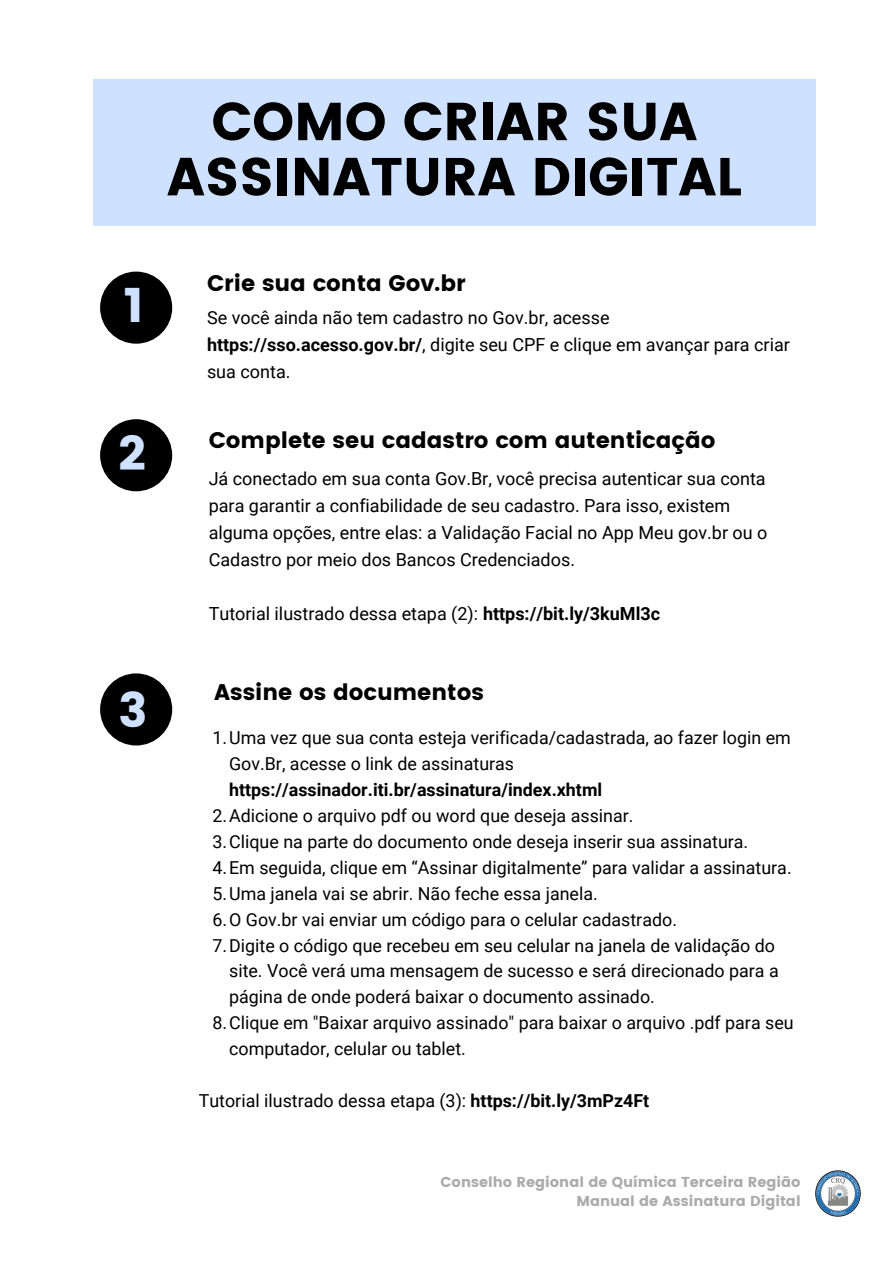
<style>
.page{position:relative;width:894px;height:1264px;background:#fff}
.page>*{position:absolute;margin:0;border:0;box-sizing:border-box;transform-origin:0 0}
.t1{font:53.25px/55.2px "Poppins";color:#000;text-align:center}
.t2{font:48px "Poppins";color:#cee1ff}
.t3{font:22.5px "Poppins";color:#000}
.t4{font:18px/27px "Roboto";color:#000}
.t5{font:17.85px/26px "Roboto";color:#000}
.t6{font:14.4px "Poppins";color:#ababab}
.s1{font-weight:700}
</style>
<div class="page">
<div style="left:100px;top:673px;width:72px;height:72px;background:#000;border-radius:50%"></div>
<img style="left:815px;top:1170px;width:45px;height:46px">
<div style="left:93px;top:79px;width:722px;height:146px;background:#cee1ff"></div>
<div style="left:100px;top:271px;width:72px;height:73px;background:#000;border-radius:50%"></div>
<div style="left:100px;top:419px;width:72px;height:72px;background:#000;border-radius:50%"></div>
<p class="t1" style="left:167px;top:94px;width:576px">COMO CRIAR SUA<br>ASSINATURA DIGITAL</p>
<p class="t2" style="left:124px;top:277px;width:22px">1</p>
<p class="t2" style="left:118px;top:425px;width:29px">2</p>
<p class="t2" style="left:118px;top:682px;width:31px">3</p>
<p class="t3" style="left:207px;top:270px;width:260px">Crie sua conta Gov.br</p>
<p class="t4" style="left:207px;top:304px;width:584px">Se você ainda não tem cadastro no Gov.br, acesse <span class="s1">https://sso.acesso.gov.br/</span>, digite seu CPF e clique em avançar para criar sua conta.</p>
<p class="t3" style="left:209px;top:427px;width:508px">Complete seu cadastro com autenticação</p>
<p class="t4" style="left:209px;top:465px;width:560px">Já conectado em sua conta Gov.Br, você precisa autenticar sua conta para garantir a confiabilidade de seu cadastro. Para isso, existem alguma opções, entre elas: a Validação Facial no App Meu gov.br ou o Cadastro por meio dos Bancos Credenciados.</p>
<p class="t4" style="left:209px;top:601px;width:453px">Tutorial ilustrado dessa etapa (2): <span class="s1">https://bit.ly/3kuMl3c</span></p>
<p class="t3" style="left:214px;top:679px;width:271px">Assine os documentos</p>
<p class="t5" style="left:229px;top:725px;width:563px;text-indent:-16px">1.Uma vez que sua conta esteja verificada/cadastrada, ao fazer login em<br>Gov.Br, acesse o link de assinaturas <span class="s1">https://assinador.iti.br/assinatura/index.xhtml</span></p>
<p class="t5" style="left:212px;top:802px;width:422px">2.Adicione o arquivo pdf ou word que deseja assinar.</p>
<p class="t5" style="left:212px;top:828px;width:537px">3.Clique na parte do documento onde deseja inserir sua assinatura.</p>
<p class="t5" style="left:212px;top:854px;width:580px">4.Em seguida, clique em “Assinar digitalmente” para validar a assinatura.</p>
<p class="t5" style="left:212px;top:880px;width:386px">5.Uma janela vai se abrir. Não feche essa janela.</p>
<p class="t5" style="left:212px;top:906px;width:466px">6.O Gov.br vai enviar um código para o celular cadastrado.</p>
<p class="t5" style="left:229px;top:932px;width:551px;text-indent:-16px">7.Digite o código que recebeu em seu celular na janela de validação do site. Você verá uma mensagem de sucesso e será direcionado para a página de onde poderá baixar o documento assinado.</p>
<p class="t5" style="left:229px;top:1010px;width:566px;text-indent:-16px">8.Clique em "Baixar arquivo assinado" para baixar o arquivo .pdf para seu computador, celular ou tablet.</p>
<p class="t5" style="left:199px;top:1087px;width:452px">Tutorial ilustrado dessa etapa (3): <span class="s1">https://bit.ly/3mPz4Ft</span></p>
<p class="t6" style="left:440px;top:1173px;width:361px">Conselho Regional de Química Terceira Região</p>
<p class="t6" style="left:576px;top:1192px;width:225px">Manual de Assinatura Digital</p>
</div>
